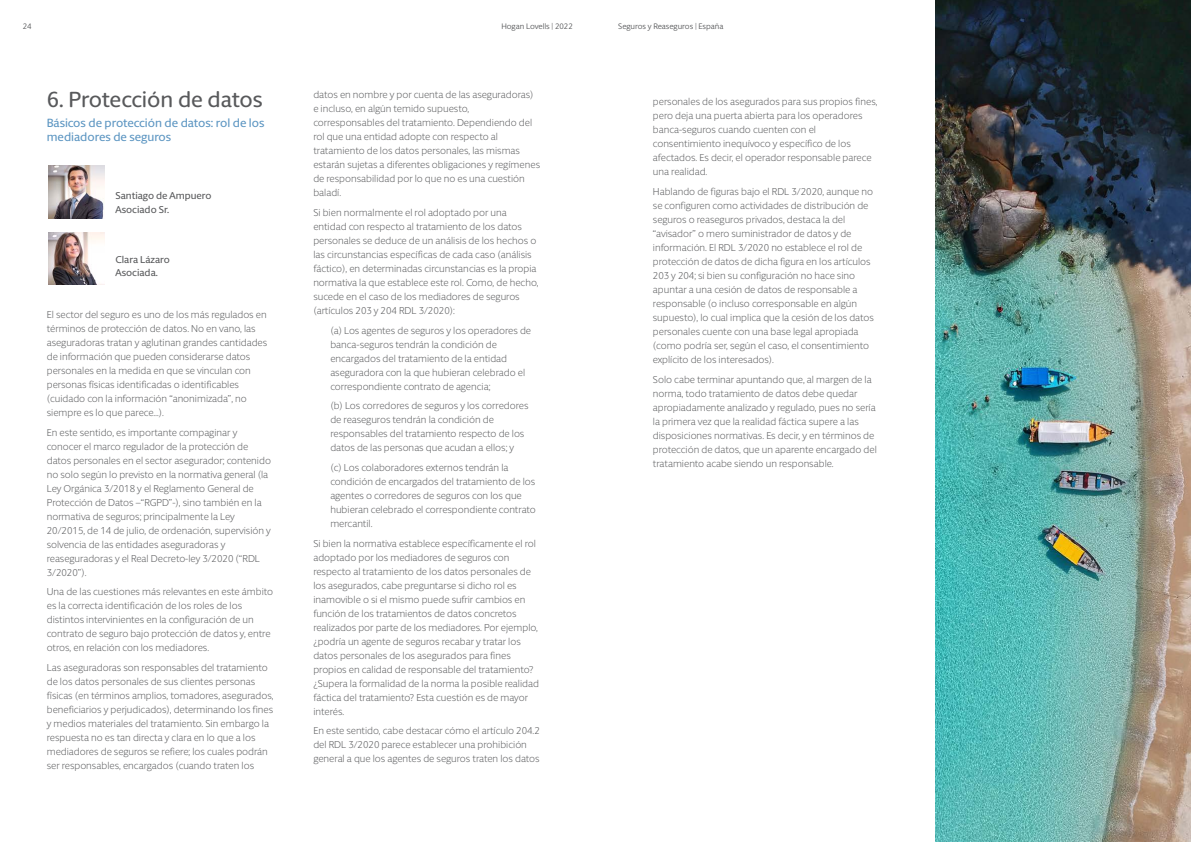
<style>
.page{position:relative;width:1191px;height:842px;background:#fff}
.page>*{position:absolute;margin:0;border:0;box-sizing:border-box;transform-origin:0 0}
.t1{font:500 22px "Berlingske Sans Round";letter-spacing:-.005em;color:#58595b}
.t2{font:500 12px/14px "Berlingske Sans Round";color:#5d96c2}
.t3{font:300 10px/14px "Berlingske Sans Round";color:#58595b}
.t4{font:500 10px/13.7px "Berlingske Sans Round";color:#58595b}
.t5{font:8px "Berlingske Sans Round";letter-spacing:-.005em;color:#58595b}
</style>
<div class="page">
<img style="left:48px;top:166px;width:57px;height:52px">
<img style="left:48px;top:232px;width:57px;height:53px">
<img style="left:935px;top:0;width:256px;height:842px">
<p class="t5" style="left:23px;top:20px;width:10px">24</p>
<p class="t5" style="left:501px;top:20px;width:73px">Hogan Lovells | 2022</p>
<p class="t5" style="left:618px;top:21px;width:107px">Seguros y Reaseguros | España</p>
<h1 class="t1" style="left:47px;top:84px;width:217px">6. Protección de datos</h1>
<p class="t2" style="left:47px;top:115px;width:219px">Básicos de protección de datos: rol de los mediadores de seguros</p>
<p class="t4" style="left:116px;top:188px;width:97px">Santiago de Ampuero<br>Asociado Sr.</p>
<p class="t4" style="left:116px;top:252px;width:56px">Clara Lázaro<br>Asociada.</p>
<p class="t3" style="left:47px;top:307px;width:222px">El sector del seguro es uno de los más regulados en términos de protección de datos. No en vano, las aseguradoras tratan y aglutinan grandes cantidades de información que pueden considerarse datos personales en la medida en que se vinculan con personas físicas identificadas o identificables (cuidado con la información “anonimizada”, no siempre es lo que parece…).</p>
<p class="t3" style="left:47px;top:425px;width:226px">En este sentido, es importante compaginar y conocer el marco regulador de la protección de datos personales en el sector asegurador; contenido no solo según lo previsto en la normativa general (la Ley Orgánica 3/2018 y el Reglamento General de Protección de Datos –“RGPD”-), sino también en la normativa de seguros; principalmente la Ley 20/2015, de 14 de julio, de ordenación, supervisión y solvencia de las entidades aseguradoras y reaseguradoras y el Real Decreto-ley 3/2020 (“RDL 3/2020”).</p>
<p class="t3" style="left:47px;top:584px;width:228px">Una de las cuestiones más relevantes en este ámbito es la correcta identificación de los roles de los distintos intervinientes en la configuración de un contrato de seguro bajo protección de datos y, entre otros, en relación con los mediadores.</p>
<p class="t3" style="left:47px;top:660px;width:228px">Las aseguradoras son responsables del tratamiento de los datos personales de sus clientes personas físicas (en términos amplios, tomadores, asegurados, beneficiarios y perjudicados), determinando los fines y medios materiales del tratamiento. Sin embargo la respuesta no es tan directa y clara en lo que a los mediadores de seguros se refiere; los cuales podrán ser responsables, encargados (cuando traten los</p>
<p class="t3" style="left:313px;top:87px;width:228px">datos en nombre y por cuenta de las aseguradoras) e incluso, en algún temido supuesto, corresponsables del tratamiento. Dependiendo del rol que una entidad adopte con respecto al tratamiento de los datos personales, las mismas estarán sujetas a diferentes obligaciones y regímenes de responsabilidad por lo que no es una cuestión baladí.</p>
<p class="t3" style="left:313px;top:205px;width:227px">Si bien normalmente el rol adoptado por una entidad con respecto al tratamiento de los datos personales se deduce de un análisis de los hechos o las circunstancias específicas de cada caso (análisis fáctico), en determinadas circunstancias es la propia normativa la que establece este rol. Como, de hecho, sucede en el caso de los mediadores de seguros (artículos 203 y 204 RDL 3/2020):</p>
<p class="t3" style="left:330px;top:323px;width:202px">(a) Los agentes de seguros y los operadores de banca-seguros tendrán la condición de encargados del tratamiento de la entidad aseguradora con la que hubieran celebrado el correspondiente contrato de agencia;</p>
<p class="t3" style="left:330px;top:398px;width:200px">(b) Los corredores de seguros y los corredores de reaseguros tendrán la condición de responsables del tratamiento respecto de los datos de las personas que acudan a ellos; y</p>
<p class="t3" style="left:330px;top:460px;width:207px">(c) Los colaboradores externos tendrán la condición de encargados del tratamiento de los agentes o corredores de seguros con los que hubieran celebrado el correspondiente contrato mercantil.</p>
<p class="t3" style="left:313px;top:536px;width:227px">Si bien la normativa establece específicamente el rol adoptado por los mediadores de seguros con respecto al tratamiento de los datos personales de los asegurados, cabe preguntarse si dicho rol es inamovible o si el mismo puede sufrir cambios en función de los tratamientos de datos concretos realizados por parte de los mediadores. Por ejemplo, ¿podría un agente de seguros recabar y tratar los datos personales de los asegurados para fines propios en calidad de responsable del tratamiento? ¿Supera la formalidad de la norma la posible realidad fáctica del tratamiento? Esta cuestión es de mayor interés.</p>
<p class="t3" style="left:313px;top:723px;width:228px">En este sentido, cabe destacar cómo el artículo 204.2 del RDL 3/2020 parece establecer una prohibición general a que los agentes de seguros traten los datos</p>
<p class="t3" style="left:653px;top:94px;width:226px">personales de los asegurados para sus propios fines, pero deja una puerta abierta para los operadores banca-seguros cuando cuenten con el consentimiento inequívoco y específico de los afectados. Es decir, el operador responsable parece una realidad.</p>
<p class="t3" style="left:653px;top:184px;width:222px">Hablando de figuras bajo el RDL 3/2020, aunque no se configuren como actividades de distribución de seguros o reaseguros privados, destaca la del “avisador” o mero suministrador de datos y de información. El RDL 3/2020 no establece el rol de protección de datos de dicha figura en los artículos 203 y 204; si bien su configuración no hace sino apuntar a una cesión de datos de responsable a responsable (o incluso corresponsable en algún supuesto), lo cual implica que la cesión de los datos personales cuente con una base legal apropiada (como podría ser, según el caso, el consentimiento explícito de los interesados).</p>
<p class="t3" style="left:653px;top:372px;width:225px">Solo cabe terminar apuntando que, al margen de la norma, todo tratamiento de datos debe quedar apropiadamente analizado y regulado, pues no sería la primera vez que la realidad fáctica supere a las disposiciones normativas. Es decir, y en términos de protección de datos, que un aparente encargado del tratamiento acabe siendo un responsable.</p>
</div>
